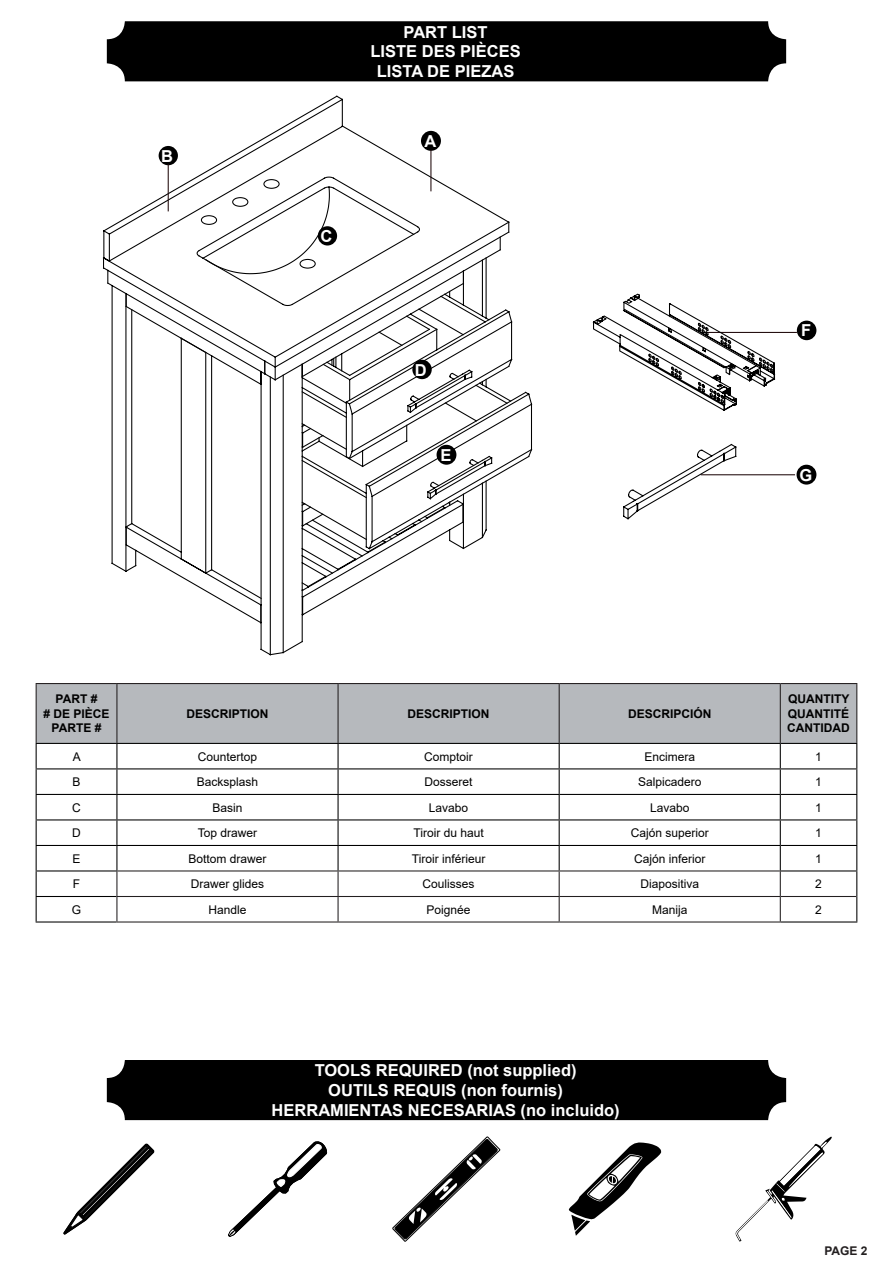
<style>
.page{position:relative;width:893px;height:1263px;background:#fff}
.page>*{position:absolute;margin:0;border:0;box-sizing:border-box;transform-origin:0 0}
.t1{font:700 16.5px "Arial";color:#fff}
.t2{font:12px "Arial";color:#000}
.t3{font:700 12px/14.4px "Arial";color:#000;text-align:center}
.t4{font:700 12px "Arial";color:#231f20}
</style>
<div class="page">
<svg style="left:102px;top:95px;width:431px;height:561px"></svg>
<div style="left:107px;top:21px;width:679px;height:60px;background:#000;border-radius:18px"></div>
<div style="left:107px;top:1060px;width:679px;height:60px;background:#000;border-radius:18px"></div>
<svg style="left:392px;top:1136px;width:109px;height:106px"></svg>
<svg style="left:735px;top:1136px;width:97px;height:106px"></svg>
<svg style="left:569px;top:1142px;width:92px;height:94px"></svg>
<svg style="left:63px;top:1143px;width:92px;height:92px"></svg>
<svg style="left:228px;top:1141px;width:99px;height:96px"></svg>
<div style="left:421px;top:131px;width:20px;height:20px;background:#000;border-radius:50%"></div>
<div style="left:159px;top:146px;width:19px;height:19px;background:#000;border-radius:50%"></div>
<div style="left:318px;top:226px;width:19px;height:19px;background:#000;border-radius:50%"></div>
<div style="left:412px;top:360px;width:20px;height:19px;background:#000;border-radius:50%"></div>
<hr style="left:430px;top:150px;width:1px;height:41px;background:#210b0d">
<div style="left:437px;top:445px;width:19px;height:20px;background:#000;border-radius:50%"></div>
<div style="left:37px;top:684px;width:819px;height:59px;background:#b6b9bd"></div>
<hr style="left:117px;top:870px;width:221px;height:1px;background:#231f20">
<hr style="left:338px;top:870px;width:221px;height:1px;background:#231f20">
<hr style="left:337px;top:871px;width:2px;height:25px;background:#231f20">
<hr style="left:559px;top:870px;width:221px;height:1px;background:#231f20">
<hr style="left:116px;top:896px;width:222px;height:1px;background:#231f20">
<hr style="left:338px;top:896px;width:221px;height:1px;background:#231f20">
<hr style="left:337px;top:897px;width:2px;height:24px;background:#231f20">
<hr style="left:559px;top:896px;width:221px;height:1px;background:#231f20">
<hr style="left:116px;top:921px;width:222px;height:1px;background:#231f20">
<hr style="left:338px;top:921px;width:221px;height:1px;background:#231f20">
<hr style="left:559px;top:921px;width:222px;height:1px;background:#231f20">
<hr style="left:36px;top:683px;width:81px;height:1px;background:#231f20">
<hr style="left:36px;top:684px;width:1px;height:59px;background:#231f20">
<hr style="left:117px;top:683px;width:221px;height:1px;background:#231f20">
<hr style="left:116px;top:684px;width:1px;height:59px;background:#231f20">
<hr style="left:338px;top:683px;width:221px;height:1px;background:#231f20">
<hr style="left:337px;top:684px;width:2px;height:59px;background:#231f20">
<hr style="left:559px;top:683px;width:221px;height:1px;background:#231f20">
<hr style="left:559px;top:684px;width:1px;height:59px;background:#231f20">
<hr style="left:780px;top:683px;width:77px;height:1px;background:#231f20">
<hr style="left:780px;top:684px;width:1px;height:59px;background:#231f20">
<hr style="left:856px;top:684px;width:1px;height:59px;background:#231f20">
<hr style="left:780px;top:896px;width:76px;height:1px;background:#231f20">
<hr style="left:36px;top:743px;width:81px;height:1px;background:#000">
<hr style="left:117px;top:743px;width:221px;height:1px;background:#000">
<hr style="left:338px;top:743px;width:221px;height:1px;background:#000">
<hr style="left:337px;top:744px;width:2px;height:24px;background:#000">
<hr style="left:559px;top:743px;width:221px;height:1px;background:#000">
<hr style="left:780px;top:743px;width:77px;height:1px;background:#000">
<hr style="left:36px;top:768px;width:81px;height:1px;background:#000">
<hr style="left:117px;top:768px;width:221px;height:1px;background:#000">
<hr style="left:338px;top:768px;width:221px;height:1px;background:#000">
<hr style="left:337px;top:769px;width:2px;height:25px;background:#000">
<hr style="left:559px;top:768px;width:221px;height:1px;background:#000">
<hr style="left:780px;top:768px;width:77px;height:1px;background:#000">
<hr style="left:36px;top:794px;width:81px;height:1px;background:#000">
<hr style="left:117px;top:794px;width:221px;height:1px;background:#000">
<hr style="left:338px;top:794px;width:221px;height:1px;background:#000">
<hr style="left:337px;top:795px;width:2px;height:24px;background:#000">
<hr style="left:559px;top:794px;width:221px;height:1px;background:#000">
<hr style="left:780px;top:794px;width:77px;height:1px;background:#000">
<hr style="left:36px;top:819px;width:81px;height:1px;background:#000">
<hr style="left:117px;top:819px;width:221px;height:1px;background:#000">
<hr style="left:338px;top:819px;width:221px;height:1px;background:#000">
<hr style="left:337px;top:820px;width:2px;height:25px;background:#000">
<hr style="left:559px;top:819px;width:221px;height:1px;background:#000">
<hr style="left:780px;top:819px;width:77px;height:1px;background:#000">
<hr style="left:36px;top:845px;width:81px;height:1px;background:#000">
<hr style="left:117px;top:845px;width:221px;height:1px;background:#000">
<svg style="left:116px;top:744px;width:1px;height:177px"></svg>
<hr style="left:338px;top:845px;width:221px;height:1px;background:#000">
<hr style="left:337px;top:846px;width:2px;height:24px;background:#000">
<hr style="left:559px;top:845px;width:221px;height:1px;background:#000">
<svg style="left:559px;top:744px;width:1px;height:177px"></svg>
<hr style="left:780px;top:845px;width:77px;height:1px;background:#000">
<svg style="left:780px;top:744px;width:1px;height:177px"></svg>
<hr style="left:36px;top:870px;width:81px;height:1px;background:#000">
<hr style="left:780px;top:870px;width:77px;height:1px;background:#000">
<hr style="left:36px;top:896px;width:80px;height:1px;background:#000">
<svg style="left:856px;top:744px;width:1px;height:177px"></svg>
<hr style="left:781px;top:921px;width:76px;height:1px;background:#000">
<svg style="left:36px;top:744px;width:1px;height:177px"></svg>
<hr style="left:36px;top:921px;width:80px;height:1px;background:#000">
<hr style="left:168px;top:164px;width:1px;height:47px;background:#210b0d">
<div style="left:797px;top:321px;width:19px;height:19px;background:#000;border-radius:50%"></div>
<hr style="left:700px;top:332px;width:97px;height:1px;background:#210b0d">
<div style="left:796px;top:465px;width:20px;height:20px;background:#000;border-radius:50%"></div>
<hr style="left:701px;top:474px;width:94px;height:1px;background:#210b0d">
<svg style="left:592px;top:293px;width:184px;height:227px"></svg>
<p class="t1" style="left:404px;top:20px;width:86px">PART LIST</p>
<p class="t1" style="left:370px;top:40px;width:152px">LISTE DES PIÈCES</p>
<p class="t1" style="left:377px;top:60px;width:139px">LISTA DE PIEZAS</p>
<p class="t1" style="left:161px;top:145px;width:13px">B</p>
<p class="t1" style="left:320px;top:225px;width:13px">C</p>
<p class="t1" style="left:425px;top:129px;width:13px">A</p>
<p class="t1" style="left:415px;top:358px;width:13px">D</p>
<p class="t1" style="left:440px;top:443px;width:13px">E</p>
<p class="t1" style="left:801px;top:319px;width:12px">F</p>
<p class="t1" style="left:799px;top:463px;width:14px">G</p>
<p class="t3" style="left:44px;top:692px;width:68px">PART #<br># DE PIÈCE<br>PARTE #</p>
<p class="t3" style="left:186px;top:706px;width:84px">DESCRIPTION</p>
<p class="t3" style="left:408px;top:706px;width:84px">DESCRIPTION</p>
<p class="t3" style="left:628px;top:706px;width:85px">DESCRIPCIÓN</p>
<p class="t3" style="left:787px;top:692px;width:64px;text-align:justify">QUANTITY QUANTITÉ CANTIDAD</p>
<p class="t2" style="left:73px;top:748px;width:10px">A</p>
<p class="t2" style="left:198px;top:748px;width:61px">Countertop</p>
<p class="t2" style="left:424px;top:748px;width:50px">Comptoir</p>
<p class="t2" style="left:644px;top:748px;width:52px">Encimera</p>
<p class="t2" style="left:815px;top:748px;width:8px">1</p>
<p class="t2" style="left:73px;top:773px;width:10px">B</p>
<p class="t2" style="left:197px;top:773px;width:63px">Backsplash</p>
<p class="t2" style="left:425px;top:773px;width:50px">Dosseret</p>
<p class="t2" style="left:638px;top:773px;width:65px">Salpicadero</p>
<p class="t2" style="left:815px;top:773px;width:8px">1</p>
<p class="t2" style="left:72px;top:799px;width:10px">C</p>
<p class="t2" style="left:212px;top:799px;width:32px">Basin</p>
<p class="t2" style="left:429px;top:799px;width:41px">Lavabo</p>
<p class="t2" style="left:650px;top:799px;width:41px">Lavabo</p>
<p class="t2" style="left:815px;top:799px;width:8px">1</p>
<p class="t2" style="left:72px;top:824px;width:10px">D</p>
<p class="t2" style="left:198px;top:824px;width:61px">Top drawer</p>
<p class="t2" style="left:413px;top:824px;width:72px">Tiroir du haut</p>
<p class="t2" style="left:631px;top:824px;width:80px">Cajón superior</p>
<p class="t2" style="left:815px;top:824px;width:8px">1</p>
<p class="t2" style="left:73px;top:850px;width:10px">E</p>
<p class="t2" style="left:188px;top:850px;width:80px">Bottom drawer</p>
<p class="t2" style="left:412px;top:850px;width:75px">Tiroir inférieur</p>
<p class="t2" style="left:634px;top:850px;width:73px">Cajón inferior</p>
<p class="t2" style="left:815px;top:850px;width:8px">1</p>
<p class="t2" style="left:73px;top:876px;width:9px">F</p>
<p class="t2" style="left:191px;top:876px;width:75px">Drawer glides</p>
<p class="t2" style="left:423px;top:876px;width:54px">Coulisses</p>
<p class="t2" style="left:640px;top:876px;width:60px">Diapositiva</p>
<p class="t2" style="left:815px;top:876px;width:8px">2</p>
<p class="t2" style="left:72px;top:901px;width:11px">G</p>
<p class="t2" style="left:208px;top:901px;width:40px">Handle</p>
<p class="t2" style="left:427px;top:901px;width:46px">Poignée</p>
<p class="t2" style="left:652px;top:901px;width:37px">Manija</p>
<p class="t2" style="left:815px;top:901px;width:8px">2</p>
<p class="t1" style="left:315px;top:1059px;width:263px">TOOLS REQUIRED (not supplied)</p>
<p class="t1" style="left:328px;top:1079px;width:236px">OUTILS REQUIS (non fournis)</p>
<p class="t1" style="left:272px;top:1098px;width:350px">HERRAMIENTAS NECESARIAS (no incluido)</p>
<p class="t4" style="left:824px;top:1242px;width:45px">PAGE 2</p>
</div>
